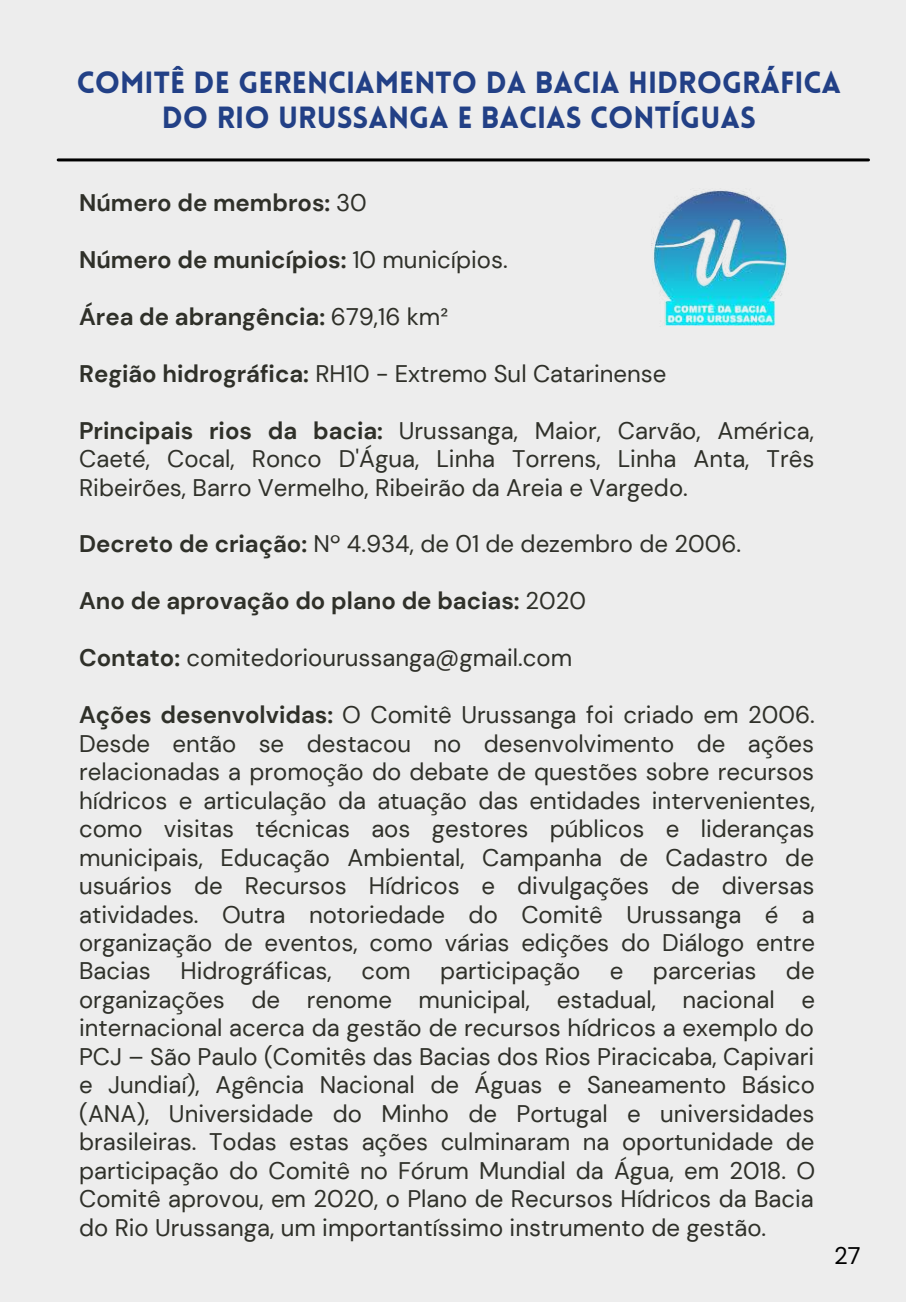
<style>
.page{position:relative;width:906px;height:1304px;background:#fff}
.page>*{position:absolute;margin:0;border:0;box-sizing:border-box;transform-origin:0 0}
.t1{font:900 30px/36px "Lovelo";color:#224086;text-align:center}
.t2{font:24px/28.4px "DM Sans";color:#2f3029;text-align:justify}
.t3{font:700 24px "DM Sans";color:#2f3029}
.t4{font:24px "DM Sans";color:#000}
.s1{font-weight:400}
.s2{font-weight:700}
</style>
<div class="page">
<div style="left:0;top:0;width:906px;height:1301px;background:#ededed"></div>
<hr style="left:58px;top:158px;width:810px;height:3px;background:#000">
<img style="left:652px;top:190px;width:135px;height:136px">
<p class="t1" style="left:77px;top:67px;width:766px">COMITÊ DE GERENCIAMENTO DA BACIA HIDROGRÁFICA<br>DO RIO URUSSANGA E BACIAS CONTÍGUAS</p>
<p class="t3" style="left:79px;top:187px;width:289px">Número de membros: <span class="s1">30</span></p>
<p class="t3" style="left:79px;top:244px;width:430px">Número de municípios: <span class="s1">10 municípios.</span></p>
<p class="t3" style="left:79px;top:301px;width:371px">Área de abrangência: <span class="s1">679,16 km²</span></p>
<p class="t2" style="left:79px;top:359px;width:589px"><span class="s2">Região hidrográfica:</span> RH10 - Extremo Sul Catarinense</p>
<p class="t2" style="left:79px;top:416px;width:737px"><span class="s2">Principais rios da bacia:</span> Urussanga, Maior, Carvão, América, Caeté, Cocal, Ronco D'Água, Linha Torrens, Linha Anta, Três Ribeirões, Barro Vermelho, Ribeirão da Areia e Vargedo.</p>
<p class="t2" style="left:79px;top:530px;width:663px"><span class="s2">Decreto de criação:</span> Nº 4.934, de 01 de dezembro de 2006.</p>
<p class="t3" style="left:79px;top:585px;width:508px">Ano de aprovação do plano de bacias: <span class="s1">2020</span></p>
<p class="t2" style="left:79px;top:644px;width:495px"><span class="s2">Contato:</span> comitedoriourussanga@gmail.com</p>
<p class="t2" style="left:79px;top:701px;width:737px"><span class="s2">Ações desenvolvidas:</span> O Comitê Urussanga foi criado em 2006.<br>Desde então se destacou no desenvolvimento de ações relacionadas a promoção do debate de questões sobre recursos hídricos e articulação da atuação das entidades intervenientes, como visitas técnicas aos gestores públicos e lideranças municipais, Educação Ambiental, Campanha de Cadastro de usuários de Recursos Hídricos e divulgações de diversas atividades. Outra notoriedade do Comitê Urussanga é a organização de eventos, como várias edições do Diálogo entre Bacias Hidrográficas, com participação e parcerias de organizações de renome municipal, estadual, nacional e internacional acerca da gestão de recursos hídricos a exemplo do PCJ – São Paulo (Comitês das Bacias dos Rios Piracicaba, Capivari e Jundiaí), Agência Nacional de Águas e Saneamento Básico (ANA), Universidade do Minho de Portugal e universidades brasileiras. Todas estas ações culminaram na oportunidade de participação do Comitê no Fórum Mundial da Água, em 2018. O Comitê aprovou, em 2020, o Plano de Recursos Hídricos da Bacia do Rio Urussanga, um importantíssimo instrumento de gestão.</p>
<p class="t4" style="left:834px;top:1240px;width:28px">27</p>
</div>
